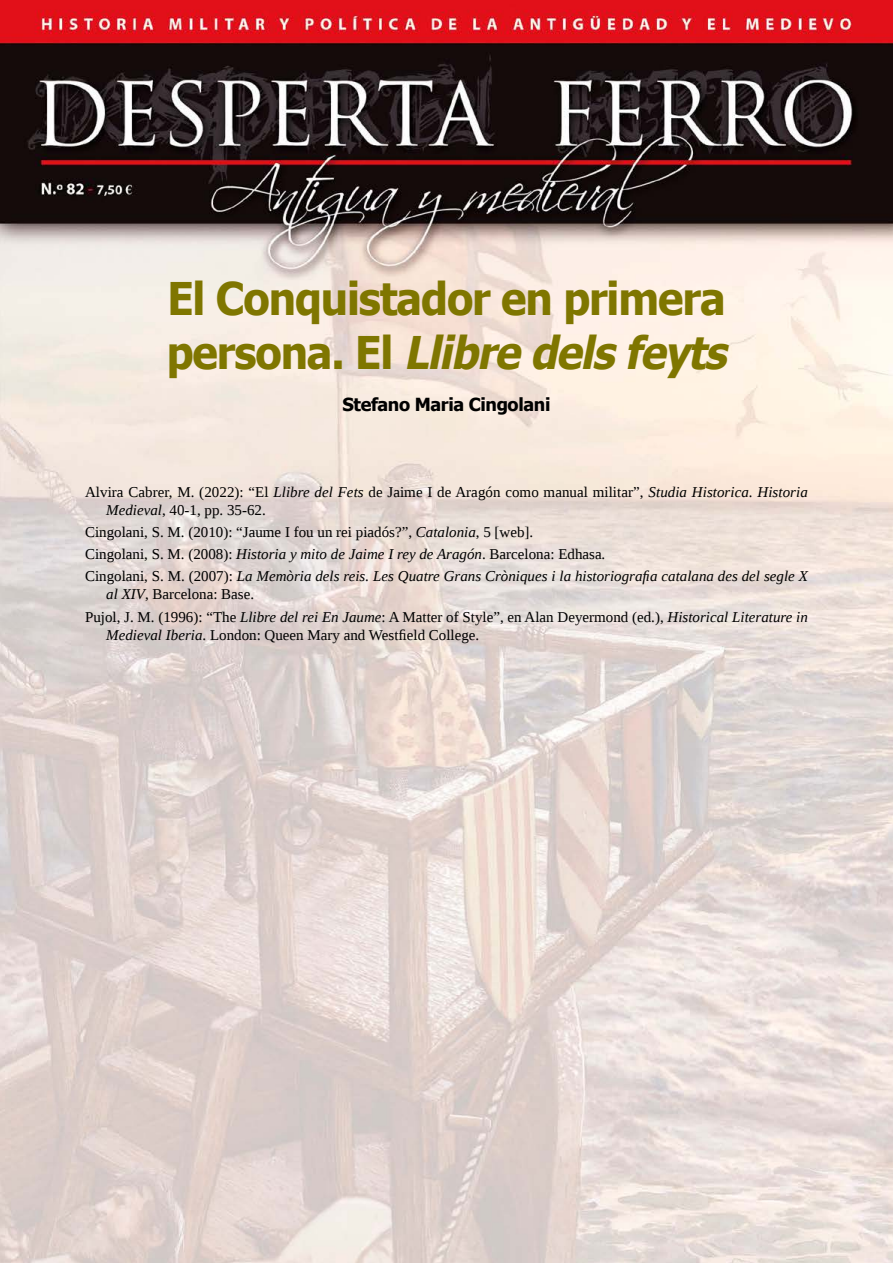
<style>
.page{position:relative;width:893px;height:1263px;background:#fff}
.page>*{position:absolute;margin:0;border:0;box-sizing:border-box;transform-origin:0 0}
.t1{font:700 45px/54px "Tahoma";letter-spacing:-.025em;color:#7f7600;scale:.95 1}
.t2{font:700 18px "Tahoma";letter-spacing:-.02em;color:#000}
.t3{font:15px/18px "Liberation Serif";color:#000}
.t4{font:italic 15px/22.2px "Liberation Serif";color:#000}
.s1{font-style:italic}
.s2{font-style:normal}
</style>
<div class="page">
<img style="left:0;top:0;width:893px;height:1263px">
<h1 class="t1" style="left:167px;top:274px;width:600px">El Conquistador en primera persona. El <span class="s1">Llibre dels feyts</span></h1>
<p class="t2" style="left:343px;top:396px;width:209px">Stefano Maria Cingolani</p>
<p class="t3" style="left:106px;top:484px;width:703px;text-indent:-21px">Alvira Cabrer, M. (2022): “El <span class="s1">Llibre del Fets</span> de Jaime I de Aragón como manual militar”, <span class="s1">Studia Historica. Historia<br>Medieval</span>, 40-1, pp. 35-62.</p>
<p class="t4" style="left:85px;top:522px;width:724px"><span class="s2">Cingolani, S. M. (2010): “Jaume I fou un rei piadós?”,</span> Catalonia<span class="s2">, 5 [web].<br>Cingolani, S. M. (2008):</span> Historia y mito de Jaime I rey de Aragón<span class="s2">. Barcelona: Edhasa.<br>Cingolani, S. M. (2007):</span> La Memòria dels reis. Les Quatre Grans Cròniques i la historiografia catalana des del segle X</p>
<p class="t3" style="left:85px;top:585px;width:724px;line-height:22.2px;text-indent:21px"><span class="s1">al XIV</span>, Barcelona: Base.<br>Pujol, J. M. (1996): “The <span class="s1">Llibre del rei En Jaume</span>: A Matter of Style”, en Alan Deyermond (ed.), <span class="s1">Historical Literature in</span></p>
<p class="t3" style="left:106px;top:625px;width:375px"><span class="s1">Medieval Iberia</span>. London: Queen Mary and Westfield College.</p>
</div>
